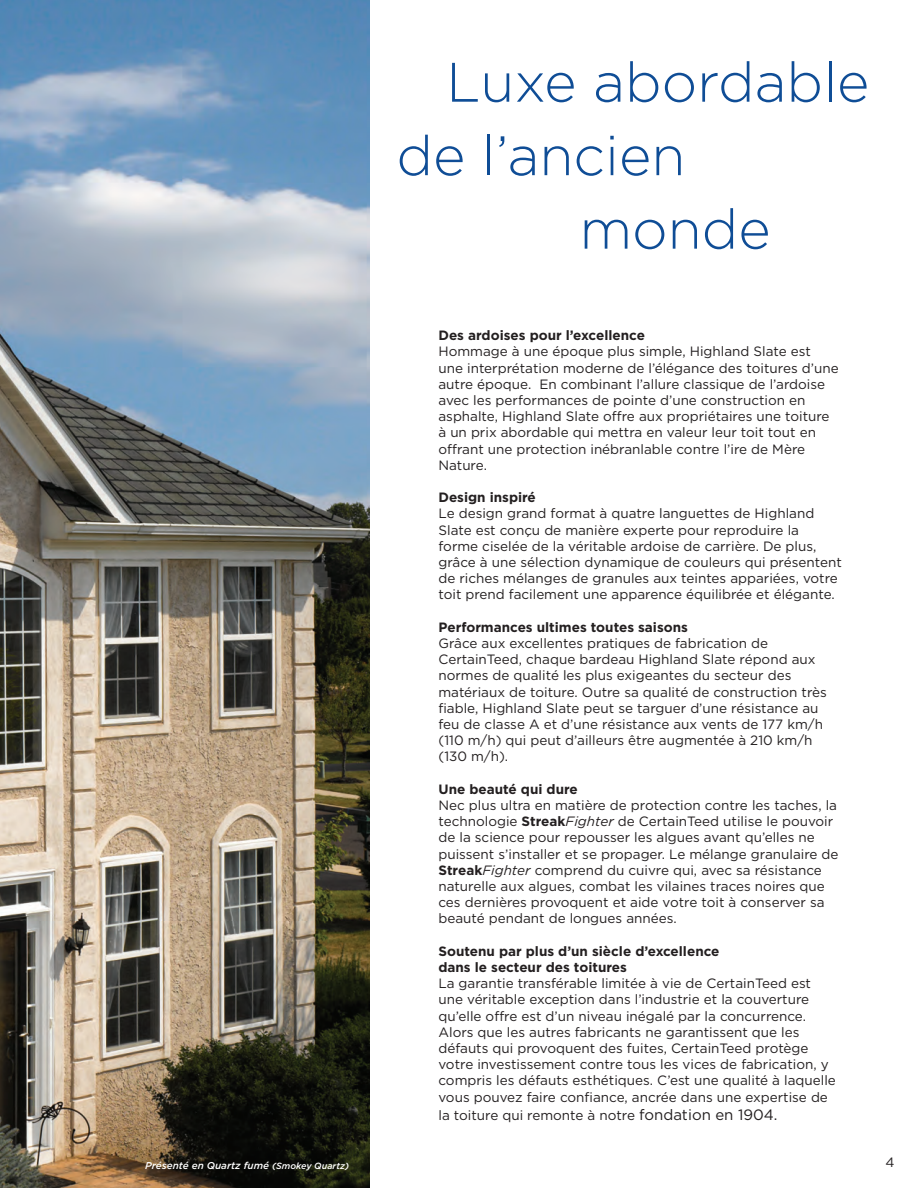
<style>
.page{position:relative;width:918px;height:1188px;background:#fff}
.page>*{position:absolute;margin:0;border:0;box-sizing:border-box;transform-origin:0 0}
.t1{font:300 55.5px/73.5px "Gotham";color:#0f4d96}
.t2{font:13.5px/16.2px "Gotham";color:#231f20}
.t3{font:700 13.5px/16.2px "Gotham";color:#231f20}
.Caption_1_Medium_6_6{font:italic 500 9.9px "Gotham";color:#fff}
.s1{font-size:9px}
.s2{font-weight:700}
.s3{font-style:italic}
.s4{font-size:15px}
</style>
<div class="page">
<img style="left:0;top:0;width:369px;height:1188px">
<p class="Caption_1_Medium_6_6" style="left:145px;top:1159px;width:205px">Présenté en Quartz fumé <span class="s1">(Smokey Quartz)</span></p>
<p class="t1" style="left:446px;top:44px;width:425px">Luxe abordable</p>
<p class="t1" style="left:580px;top:117px;width:193px;text-indent:-183px">de l’ancien monde</p>
<p class="t3" style="left:438px;top:327px;width:208px">Des ardoises pour l’excellence</p>
<p class="t2" style="left:438px;top:343px;width:402px">Hommage à une époque plus simple, Highland Slate est une interprétation moderne de l’élégance des toitures d’une autre époque. En combinant l’allure classique de l’ardoise avec les performances de pointe d’une construction en asphalte, Highland Slate offre aux propriétaires une toiture à un prix abordable qui mettra en valeur leur toit tout en offrant une protection inébranlable contre l’ire de Mère Nature.</p>
<p class="t3" style="left:438px;top:489px;width:99px">Design inspiré</p>
<p class="t2" style="left:438px;top:505px;width:405px">Le design grand format à quatre languettes de Highland Slate est conçu de manière experte pour reproduire la forme ciselée de la véritable ardoise de carrière. De plus, grâce à une sélection dynamique de couleurs qui présentent de riches mélanges de granules aux teintes appariées, votre toit prend facilement une apparence équilibrée et élégante.</p>
<p class="t3" style="left:438px;top:619px;width:251px">Performances ultimes toutes saisons</p>
<p class="t2" style="left:438px;top:635px;width:390px">Grâce aux excellentes pratiques de fabrication de CertainTeed, chaque bardeau Highland Slate répond aux normes de qualité les plus exigeantes du secteur des matériaux de toiture. Outre sa qualité de construction très fiable, Highland Slate peut se targuer d’une résistance au feu de classe A et d’une résistance aux vents de 177 km/h (110 m/h) qui peut d’ailleurs être augmentée à 210 km/h (130 m/h).</p>
<p class="t3" style="left:438px;top:781px;width:141px">Une beauté qui dure</p>
<p class="t2" style="left:438px;top:797px;width:402px">Nec plus ultra en matière de protection contre les taches, la technologie <span class="s2">Streak</span><span class="s3">Fighter</span> de CertainTeed utilise le pouvoir de la science pour repousser les algues avant qu’elles ne puissent s’installer et se propager. Le mélange granulaire de <span class="s2">Streak</span><span class="s3">Fighter</span> comprend du cuivre qui, avec sa résistance naturelle aux algues, combat les vilaines traces noires que ces dernières provoquent et aide votre toit à conserver sa beauté pendant de longues années.</p>
<p class="t3" style="left:438px;top:943px;width:283px">Soutenu par plus d’un siècle d’excellence dans le secteur des toitures</p>
<p class="t2" style="left:438px;top:975px;width:399px">La garantie transférable limitée à vie de CertainTeed est une véritable exception dans l’industrie et la couverture qu’elle offre est d’un niveau inégalé par la concurrence.<br>Alors que les autres fabricants ne garantissent que les défauts qui provoquent des fuites, CertainTeed protège votre investissement contre tous les vices de fabrication, y compris les défauts esthétiques. C’est une qualité à laquelle vous pouvez faire confiance, ancrée dans une expertise de</p>
<p class="t2" style="left:438px;top:1106px;width:341px">la toiture qui remonte à notre <span class="s4">fondation en 1904.</span></p>
<p class="t2" style="left:886px;top:1153px;width:11px">4</p>
</div>
